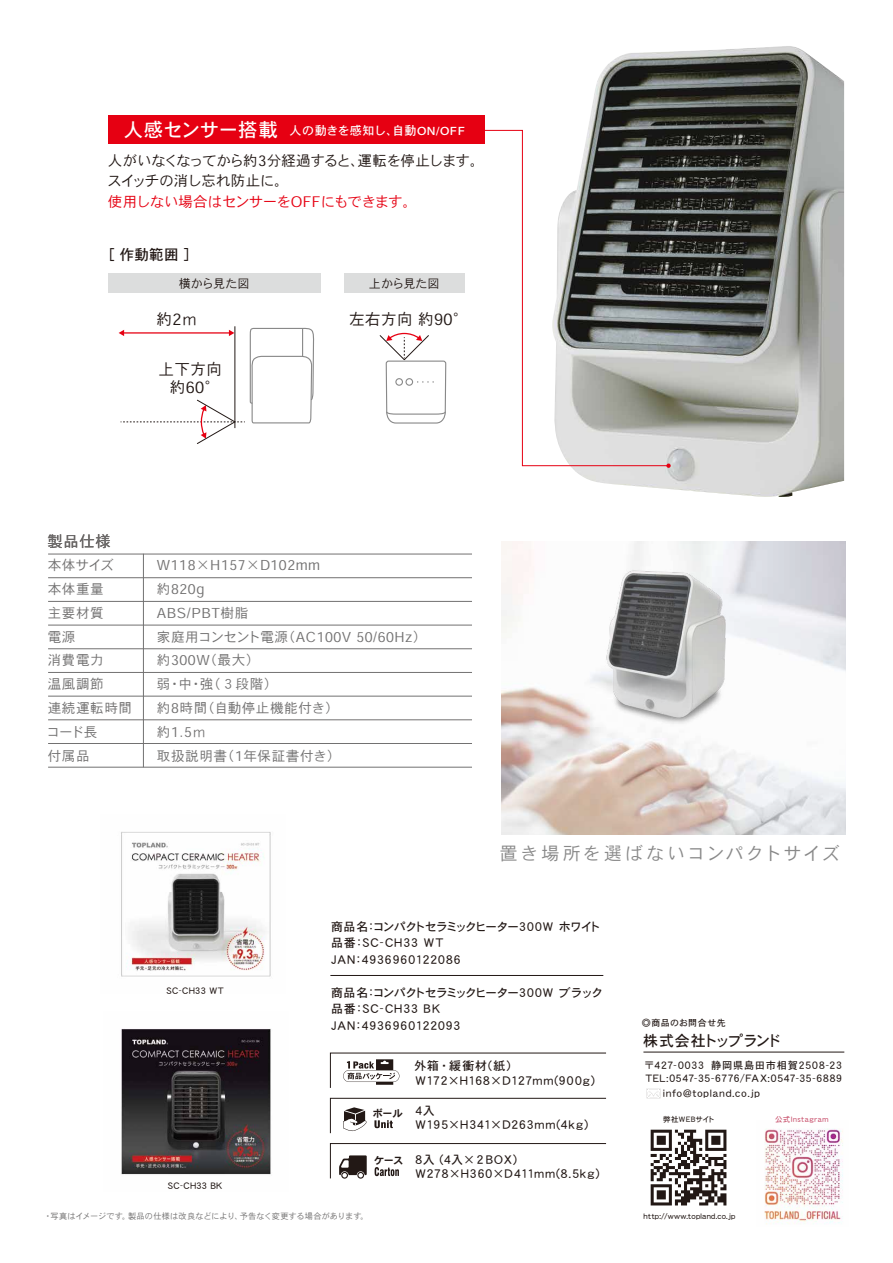
<style>
.page{position:relative;width:893px;height:1263px;background:#fff}
.page>*{position:absolute;margin:0;border:0;box-sizing:border-box;transform-origin:0 0}
.t1{font:18px "Heisei Kaku Go Std W3";letter-spacing:.12em;color:#898989}
.t2{font:15.75px/18.1px "Heisei Kaku Go Std W3";letter-spacing:.02em;color:#221815;text-align:center}
.t3{font:15.3px "Heisei Kaku Go Std W3";color:#221815}
.t4{font:15px "DFHS Gothic W5 WING RKSJ H";letter-spacing:.065em;color:#221815}
.t5{font:14.55px/20.5px "Heisei Kaku Go Std W3";letter-spacing:-.03em;color:#221815}
.t6{font:14.55px "Heisei Kaku Go Std W3";letter-spacing:-.03em;color:#e60012}
.t7{font:14.55px "Heisei Kaku Go Std W5";color:#221815}
.t8{font:13.65px/23.9px "Heisei Kaku Go Std W3";letter-spacing:.04em;color:#727171}
.t9{font:12px/16.5px "DFHS Gothic W5 WING RKSJ H";letter-spacing:.095em;color:#221815}
.t10{font:12px/14.4px "DFHS Gothic W5 WINP RKSJ H";letter-spacing:.085em;color:#221815}
.t11{font:12px "Heisei Kaku Go Std W5";letter-spacing:.04em;color:#fff}
.t12{font:12px "Heisei Kaku Go Std W3";letter-spacing:-.01em;color:#221815}
.t13{font:10.35px/15.8px "DFHS Gothic W5 WING RKSJ H";letter-spacing:.09em;color:#221815}
.t14{font:10.2px "DFHS Gothic W7 WING RKSJ H";color:#221815}
.t15{font:9px "DFHS Gothic W5 WING RKSJ H";letter-spacing:.08em;color:#221815}
.t16{font:8.25px "DFHS Gothic W3 WINP RKSJ H";letter-spacing:.005em;color:#727171}
.t17{font:7.5px "DFHS Maru Gothic W4 WING RKSJ H";letter-spacing:.035em;color:#221815}
.t18{font:7.5px "DFHS Gothic W5 WING RKSJ H";letter-spacing:.09em;color:#c84f6b}
.t19{font:7.5px "DFHS Gothic W5 WING RKSJ H";letter-spacing:.075em;color:#221815}
.s1{font-size:19.35px}
.s2{font-family:"DFHS Gothic W7 WING RKSJ H";font-size:10.2px}
</style>
<div class="page">
<svg style="left:646px;top:1088px;width:15px;height:11px"></svg>
<hr style="left:643px;top:1052px;width:201px;height:1px;background:#221815">
<svg style="left:651px;top:1130px;width:75px;height:75px"></svg>
<img style="left:764px;top:1128px;width:79px;height:96px">
<hr style="left:330px;top:975px;width:273px;height:1px;background:#221815">
<hr style="left:48px;top:554px;width:424px;height:1px;background:#727171">
<hr style="left:48px;top:577px;width:424px;height:1px;background:#727171">
<hr style="left:48px;top:601px;width:424px;height:1px;background:#727171">
<hr style="left:48px;top:625px;width:424px;height:1px;background:#727171">
<hr style="left:48px;top:648px;width:424px;height:1px;background:#727171">
<hr style="left:48px;top:672px;width:424px;height:1px;background:#727171">
<hr style="left:48px;top:696px;width:424px;height:1px;background:#727171">
<hr style="left:48px;top:719px;width:424px;height:1px;background:#727171">
<hr style="left:48px;top:743px;width:424px;height:1px;background:#727171">
<hr style="left:48px;top:767px;width:424px;height:1px;background:#727171">
<hr style="left:143px;top:554px;width:1px;height:213px;background:#727171">
<img style="left:552px;top:46px;width:292px;height:451px">
<div style="left:108px;top:115px;width:376px;height:29px;background:#e60012"></div>
<svg style="left:484px;top:130px;width:185px;height:336px"></svg>
<svg style="left:666px;top:463px;width:5px;height:5px"></svg>
<div style="left:108px;top:274px;width:212px;height:19px;background:#dcdddd"></div>
<div style="left:344px;top:274px;width:121px;height:19px;background:#dcdddd"></div>
<svg style="left:379px;top:332px;width:68px;height:92px"></svg>
<hr style="left:234px;top:326px;width:1px;height:102px;background:#221815">
<svg style="left:119px;top:327px;width:196px;height:117px"></svg>
<img style="left:501px;top:541px;width:344px;height:294px">
<img style="left:588px;top:547px;width:188px;height:197px">
<img style="left:121px;top:832px;width:150px;height:145px">
<img style="left:121px;top:1029px;width:150px;height:146px">
<svg style="left:330px;top:1052px;width:276px;height:36px"></svg>
<svg style="left:330px;top:1143px;width:277px;height:36px"></svg>
<svg style="left:330px;top:1098px;width:277px;height:36px"></svg>
<p class="t11" style="left:124px;top:123px;width:343px"><span class="s1">人感センサー搭載</span> 人の動きを感知し、自動ON/OFF</p>
<p class="t5" style="left:107px;top:150px;width:378px">人がいなくなってから約3分経過すると、運転を停止します。スイッチの消し忘れ防止に。</p>
<p class="t6" style="left:108px;top:192px;width:311px">使用しない場合はセンサーをOFFにもできます。</p>
<p class="t7" style="left:101px;top:246px;width:98px">［ 作動範囲 ］</p>
<p class="t12" style="left:179px;top:276px;width:72px">横から見た図</p>
<p class="t12" style="left:369px;top:276px;width:72px">上から見た図</p>
<p class="t2" style="left:156px;top:310px;width:43px">約2ｍ</p>
<p class="t2" style="left:158px;top:360px;width:65px">上下方向約60°</p>
<p class="t3" style="left:48px;top:531px;width:65px">製品仕様</p>
<p class="t2" style="left:349px;top:310px;width:120px">左右方向 約90°</p>
<p class="t8" style="left:46px;top:553px;width:87px">本体サイズ<br>本体重量<br>主要材質<br>電源<br>消費電力<br>温風調節<br>連続運転時間コード長<br>付属品</p>
<p class="t8" style="left:157px;top:553px;width:271px">W118×H157×D102mm<br>約820g<br>ABS/PBT樹脂<br>家庭用コンセント電源（AC100V 50/60Hz）約300W（最大）<br>弱・中・強（３段階）<br>約8時間（自動停止機能付き）<br>約1.5ｍ<br>取扱説明書（1年保証書付き）</p>
<h1 class="t1" style="left:500px;top:842px;width:342px">置き場所を選ばないコンパクトサイズ</h1>
<p class="t15" style="left:167px;top:986px;width:59px">SC-CH33 WT</p>
<p class="t15" style="left:168px;top:1181px;width:56px">SC-CH33 BK</p>
<p class="t9" style="left:331px;top:918px;width:270px">商品名：コンパクトセラミックヒーター300W ホワイト品番：SC-CH33 WT<br>ＪＡＮ：4936960122086</p>
<p class="t9" style="left:331px;top:984px;width:272px">商品名：コンパクトセラミックヒーター300W ブラック品番：SC-CH33 BK<br>ＪＡＮ：4936960122093</p>
<p class="t10" style="left:414px;top:1059px;width:97px">外箱・緩衝材(紙)</p>
<p class="t10" style="left:415px;top:1074px;width:181px">W172×H168×D127mm(900g)</p>
<p class="t14" style="left:373px;top:1108px;width:64px">ボール <sup>4入</sup></p>
<p class="t10" style="left:415px;top:1118px;width:174px">W195×H341×D263mm(4kg)</p>
<p class="t10" style="left:415px;top:1153px;width:186px;text-indent:-41px"><span class="s2">ケース</span> 8入（4入×２BOX）<br>W278×H360×D411mm(8.5kg)</p>
<p class="t16" style="left:44px;top:1212px;width:327px">・写真はイメージです。製品の仕様は改良などにより、予告なく変更する場合があります。</p>
<p class="t15" style="left:642px;top:1018px;width:86px">◎商品のお問合せ先</p>
<p class="t13" style="left:644px;top:1057px;width:199px">〒427-0033　静岡県島田市相賀2508-23</p>
<p class="t4" style="left:643px;top:1033px;width:138px">株式会社トップランド</p>
<p class="t13" style="left:663px;top:1070px;width:180px;text-indent:-18px">TEL:0547-35-6776/FAX:0547-35-6889 info@topland.co.jp</p>
<p class="t19" style="left:663px;top:1116px;width:52px">弊社WEBサイト</p>
<p class="t18" style="left:775px;top:1116px;width:55px">公式Instagram</p>
<p class="t17" style="left:643px;top:1212px;width:93px">http://www.topland.co.jp</p>
</div>
